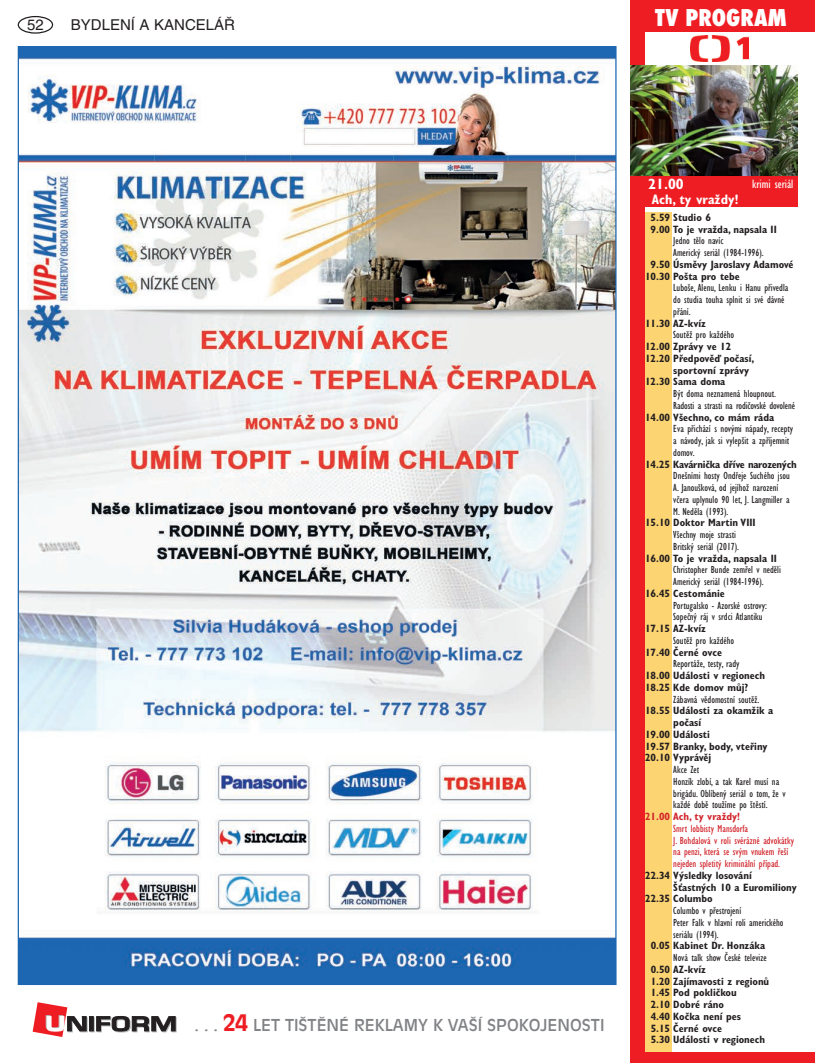
<style>
.page{position:relative;width:815px;height:1063px;background:#fff}
.page>*{position:absolute;margin:0;border:0;box-sizing:border-box;transform-origin:0 0}
.t1{font:800 condensed 22.5px "Futura";color:#fff}
.t2{font:16.25px "Antique Olive CE";color:#808285}
.t3{font:15px "Helvetica CE";color:#231f20}
.t4{font:700 condensed 15px "Gill Sans CE";color:#fff}
.t5{font:700 condensed 13.75px "Gill Sans CE";color:#fff}
.t6{font:condensed 12.5px "Gill Sans CE";color:#fff}
.t7{font:condensed 10.62px/11.8px "Gill Sans CE";color:#231f20}
.t8{font:700 condensed 10.62px/11.8px "Gill Sans CE";color:#231f20}
.t9{font:condensed 10.62px/11.8px "Gill Sans CE";color:#d1232a}
.t10{font:700 condensed 10.62px "Gill Sans CE";letter-spacing:-.02em;color:#231f20}
.t11{font:700 condensed 10.62px "Gill Sans CE";color:#d1232a}
.s1{font-weight:700;font-size:22.5px;color:#ee1d23}
</style>
<div class="page">
<div style="left:18px;top:16px;width:35px;height:18px;border:1px solid #231f20;border-radius:50%"></div>
<svg style="left:90px;top:1017px;width:5px;height:15px"></svg>
<svg style="left:89px;top:1016px;width:5px;height:15px"></svg>
<svg style="left:96px;top:1016px;width:81px;height:16px"></svg>
<svg style="left:33px;top:1002px;width:55px;height:35px"></svg>
<img style="left:20px;top:48px;width:595px;height:935px">
<div style="left:631px;top:0;width:184px;height:32px;background:#ee1d23"></div>
<div style="left:631px;top:175px;width:166px;height:32px;background:#ee1d23"></div>
<img style="left:690px;top:35px;width:58px;height:27px">
<div style="left:631px;top:0;width:14px;height:1063px;background:#ee1d23"></div>
<div style="left:631px;top:1052px;width:184px;height:11px;background:#ee1d23"></div>
<div style="left:645px;top:213px;width:26px;height:839px;background:#fdd472"></div>
<img style="left:631px;top:66px;width:166px;height:109px">
<h3 class="t3" style="left:27px;top:16px;width:18px">52</h3>
<h3 class="t3" style="left:71px;top:16px;width:166px">BYDLENÍ A KANCELÁŘ</h3>
<h1 class="t1" style="left:655px;top:2px;width:133px">TV PROGRAM</h1>
<h2 class="t2" style="left:195px;top:1016px;width:411px">. . . <span class="s1">24</span> LET TIŠTĚNÉ REKLAMY K VAŠÍ SPOKOJENOSTI</h2>
<h3 class="t4" style="left:648px;top:175px;width:37px">21.00</h3>
<p class="t5" style="left:652px;top:191px;width:88px">Ach, ty vraždy!</p>
<p class="t6" style="left:752px;top:176px;width:43px">krimi seriál</p>
<p class="t8" style="left:651px;top:211px;width:128px">5.59 Studio 6<br>9.00 To je vražda, napsala II</p>
<p class="t7" style="left:673px;top:235px;width:92px">Jedno tělo navíc<br>Americký seriál (1984-1996).</p>
<p class="t8" style="left:645px;top:258px;width:150px;text-indent:6px">9.50 Úsměvy Jaroslavy Adamové<br>10.30 Pošta pro tebe</p>
<p class="t7" style="left:673px;top:282px;width:117px">Luboše, Alenu, Lenku i Hanu přivedla do studia touha splnit si své dávné přání.</p>
<p class="t8" style="left:645px;top:317px;width:62px">11.30 AZ-kvíz</p>
<p class="t7" style="left:673px;top:329px;width:62px">Soutěž pro každého</p>
<p class="t8" style="left:645px;top:341px;width:88px">12.00 Zprávy ve 12</p>
<p class="t8" style="left:645px;top:352px;width:111px">12.20 Předpověď počasí,</p>
<p class="t8" style="left:673px;top:364px;width:77px">sportovní zprávy</p>
<p class="t8" style="left:645px;top:376px;width:82px">12.30 Sama doma</p>
<p class="t7" style="left:673px;top:388px;width:123px">Být doma neznamená hloupnout.<br>Radosti a strasti na rodičovské dovolené</p>
<p class="t8" style="left:645px;top:411px;width:131px">14.00 Všechno, co mám ráda</p>
<p class="t7" style="left:673px;top:423px;width:121px">Eva přichází s novými nápady, recepty a návody, jak si vylepšit a zpříjemnit domov.</p>
<p class="t10" style="left:645px;top:458px;width:153px">14.25 Kavárnička dříve narozených</p>
<p class="t7" style="left:673px;top:470px;width:118px">Dnešními hosty Ondřeje Suchého jsou<br>A. Janoušková, od jejíhož narození včera uplynulo 90 let, J. Langmiller a<br>M. Neděla (1993).</p>
<p class="t8" style="left:645px;top:517px;width:112px">15.10 Doktor Martin VIII</p>
<p class="t7" style="left:673px;top:529px;width:67px">Všechny moje strasti<br>Britský seriál (2017).</p>
<p class="t8" style="left:645px;top:552px;width:133px">16.00 To je vražda, napsala II</p>
<p class="t7" style="left:673px;top:564px;width:109px">Christopher Bunde zemřel v neděli<br>Americký seriál (1984-1996).</p>
<p class="t8" style="left:645px;top:587px;width:81px">16.45 Cestománie</p>
<p class="t7" style="left:673px;top:599px;width:95px">Portugalsko - Azorské ostrovy:<br>Sopečný ráj v srdci Atlantiku</p>
<p class="t8" style="left:645px;top:623px;width:62px">17.15 AZ-kvíz</p>
<p class="t7" style="left:673px;top:635px;width:62px">Soutěž pro každého</p>
<p class="t8" style="left:645px;top:646px;width:78px">17.40 Černé ovce</p>
<p class="t7" style="left:673px;top:658px;width:68px">Reportáže, testy, rady</p>
<p class="t8" style="left:645px;top:670px;width:121px">18.00 Události v regionech<br>18.25 Kde domov můj?</p>
<p class="t7" style="left:673px;top:693px;width:87px">Zábavná vědomostní soutěž.</p>
<p class="t8" style="left:645px;top:705px;width:130px">18.55 Události za okamžik a</p>
<p class="t8" style="left:673px;top:717px;width:29px">počasí</p>
<p class="t8" style="left:645px;top:728px;width:66px">19.00 Události</p>
<p class="t8" style="left:645px;top:740px;width:124px">19.57 Branky, body, vteřiny</p>
<p class="t8" style="left:645px;top:752px;width:68px">20.10 Vyprávěj</p>
<p class="t7" style="left:673px;top:764px;width:114px">Akce Zet<br>Honzík zlobí, a tak Karel musí na brigádu. Oblíbený seriál o tom, že v každé době toužíme po štěstí.</p>
<p class="t11" style="left:645px;top:810px;width:97px">21.00 Ach, ty vraždy!</p>
<p class="t9" style="left:673px;top:823px;width:122px">Smrt lobbisty Mansdorfa<br>J. Bohdalová v roli svérázné advokátky na penzi, která se svým vnukem řeší nejeden spletitý kriminální případ.</p>
<p class="t8" style="left:645px;top:870px;width:108px">22.34 Výsledky losování</p>
<p class="t8" style="left:673px;top:881px;width:125px">Šťastných 10 a Euromiliony</p>
<p class="t8" style="left:645px;top:893px;width:69px">22.35 Columbo</p>
<p class="t7" style="left:673px;top:905px;width:112px">Columbo v přestrojení<br>Peter Falk v hlavní roli amerického seriálu (1994).</p>
<p class="t8" style="left:651px;top:940px;width:116px">0.05 Kabinet Dr. Honzáka</p>
<p class="t7" style="left:673px;top:952px;width:95px">Nová talk show České televize</p>
<p class="t8" style="left:651px;top:964px;width:120px">0.50 AZ-kvíz<br>1.20 Zajímavosti z regionů<br>1.45 Pod pokličkou<br>2.10 Dobré ráno<br>4.40 Kočka není pes<br>5.15 Černé ovce<br>5.30 Události v regionech</p>
</div>
